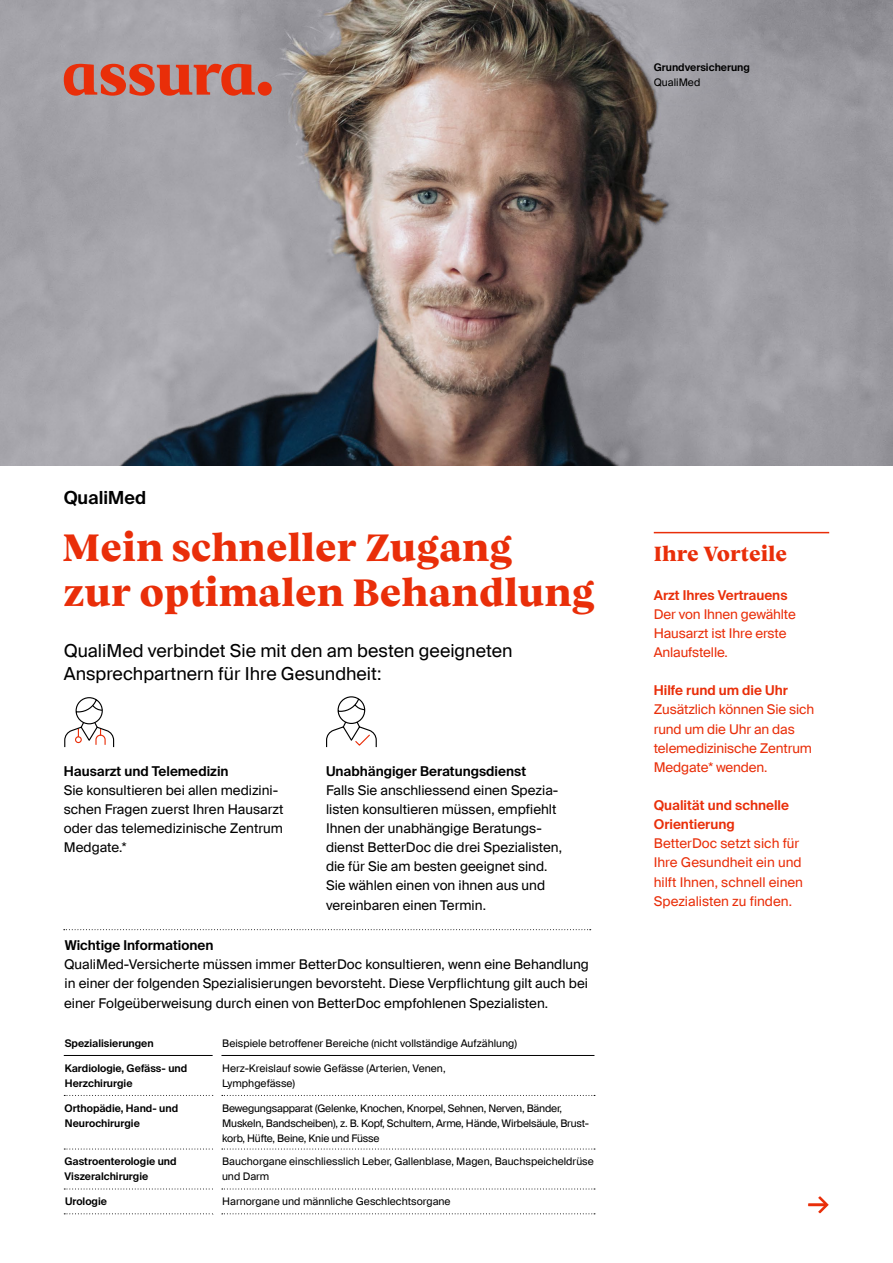
<style>
.page{position:relative;width:893px;height:1263px;background:#fff}
.page>*{position:absolute;margin:0;border:0;box-sizing:border-box;transform-origin:0 0}
.t1{font:800 39px/45px "Vesterbro";color:#e92e09}
.t2{font:27px "Suisse Intl";color:#e92e09}
.t3{font:800 21px "Vesterbro";color:#e92e09}
.t4{font:18px/23.4px "Suisse Intl";color:#000}
.t5{font:600 18px "Suisse Intl";color:#000}
.t6{font:13.5px/19.2px "Suisse Intl";color:#000}
.t7{font:13.5px/19.2px "Suisse Intl";letter-spacing:-.01em;color:#e92e09}
.t8{font:600 13.5px "Suisse Intl";color:#000}
.t9{font:600 13.5px/19.2px "Suisse Intl";color:#e92e09}
.t10{font:10.5px/15px "Suisse Intl";color:#000}
.t11{font:10.5px/15px "Suisse Intl";letter-spacing:-.02em;color:#000}
.t12{font:600 10.5px/15px "Suisse Intl";color:#000}
</style>
<div class="page">
<img style="left:0;top:0;width:893px;height:466px">
<svg style="left:619px;top:26px;width:165px;height:98px;background:#928f93"></svg>
<hr style="left:654px;top:532px;width:175px;height:1px;background:#e92e09">
<svg style="left:64px;top:697px;width:51px;height:51px"></svg>
<svg style="left:326px;top:696px;width:51px;height:51px"></svg>
<svg style="left:64px;top:1095px;width:149px;height:1px"></svg>
<svg style="left:222px;top:1095px;width:373px;height:1px"></svg>
<hr style="left:64px;top:1055px;width:149px;height:1px;background:#000">
<hr style="left:221px;top:1055px;width:373px;height:1px;background:#000">
<svg style="left:64px;top:1148px;width:149px;height:1px"></svg>
<svg style="left:222px;top:1148px;width:373px;height:1px"></svg>
<svg style="left:64px;top:1188px;width:149px;height:1px"></svg>
<svg style="left:222px;top:1188px;width:373px;height:1px"></svg>
<svg style="left:64px;top:1213px;width:149px;height:1px"></svg>
<svg style="left:222px;top:1213px;width:373px;height:1px"></svg>
<svg style="left:64px;top:929px;width:527px;height:1px"></svg>
<svg style="left:64px;top:64px;width:208px;height:32px;background:#c96555"></svg>
<p class="t12" style="left:654px;top:60px;width:98px">Grundversicherung</p>
<p class="t10" style="left:654px;top:75px;width:48px">QualiMed</p>
<h3 class="t5" style="left:64px;top:487px;width:84px">QualiMed</h3>
<h1 class="t1" style="left:63px;top:524px;width:533px">Mein schneller Zugang<br>zur optimalen Behandlung</h1>
<h3 class="t4" style="left:64px;top:639px;width:450px">QualiMed verbindet Sie mit den am besten geeigneten<br>Ansprechpartnern für Ihre Gesundheit:</h3>
<p class="t8" style="left:64px;top:763px;width:166px">Hausarzt und Telemedizin</p>
<p class="t6" style="left:64px;top:780px;width:221px">Sie konsultieren bei allen medizini&shy;schen Fragen zuerst Ihren Hausarzt oder das telemedizinische Zentrum<br>Medgate.*</p>
<p class="t8" style="left:326px;top:763px;width:202px">Unabhängiger Beratungsdienst</p>
<p class="t6" style="left:326px;top:780px;width:238px">Falls Sie anschliessend einen Spezia&shy;listen konsultieren müssen, empfiehlt Ihnen der unabhängige Beratungs&shy;dienst BetterDoc die drei Spezialisten, die für Sie am besten geeignet sind.<br>Sie wählen einen von ihnen aus und vereinbaren einen Termin.</p>
<p class="t8" style="left:65px;top:937px;width:150px">Wichtige Informationen</p>
<p class="t6" style="left:64px;top:955px;width:526px;text-align:justify">QualiMed-Versicherte müssen immer BetterDoc konsultieren, wenn eine Behandlung in einer der folgenden Spezialisierungen bevorsteht. Diese Verpflichtung gilt auch bei einer Folgeüberweisung durch einen von BetterDoc empfohlenen Spezialisten.</p>
<p class="t12" style="left:65px;top:1036px;width:91px">Spezialisierungen</p>
<p class="t10" style="left:222px;top:1036px;width:296px">Beispiele betroffener Bereiche (nicht vollständige Aufzählung)</p>
<p class="t12" style="left:65px;top:1060px;width:124px">Kardiologie, Gefäss- und<br>Herzchirurgie</p>
<p class="t10" style="left:222px;top:1060px;width:225px">Herz-Kreislauf sowie Gefässe (Arterien, Venen,<br>Lymphgefässe)</p>
<p class="t12" style="left:65px;top:1100px;width:115px">Orthopädie, Hand- und<br>Neurochirurgie</p>
<p class="t11" style="left:222px;top:1100px;width:368px">Bewegungsapparat (Gelenke, Knochen, Knorpel, Sehnen, Nerven, Bänder,<br>Muskeln, Bandscheiben), z. B. Kopf, Schultern, Arme, Hände, Wirbelsäule, Brust&shy;korb, Hüfte, Beine, Knie und Füsse</p>
<p class="t12" style="left:65px;top:1154px;width:114px">Gastroenterologie und<br>Viszeralchirurgie</p>
<p class="t10" style="left:222px;top:1154px;width:373px">Bauchorgane einschliesslich Leber, Gallenblase, Magen, Bauchspeicheldrüse und Darm</p>
<p class="t12" style="left:65px;top:1194px;width:44px">Urologie</p>
<p class="t10" style="left:222px;top:1194px;width:230px">Harnorgane und männliche Geschlechtsorgane</p>
<h3 class="t3" style="left:654px;top:538px;width:135px">Ihre Vorteile</h3>
<p class="t9" style="left:654px;top:585px;width:135px">Arzt Ihres Vertrauens</p>
<p class="t7" style="left:654px;top:604px;width:144px">Der von Ihnen gewählte<br>Hausarzt ist Ihre erste<br>Anlaufstelle.</p>
<p class="t9" style="left:654px;top:681px;width:136px">Hilfe rund um die Uhr</p>
<p class="t7" style="left:654px;top:700px;width:162px">Zusätzlich können Sie sich rund um die Uhr an das telemedizinische Zentrum<br>Medgate* wenden.</p>
<p class="t9" style="left:654px;top:796px;width:137px">Qualität und schnelle<br>Orientierung</p>
<p class="t7" style="left:654px;top:834px;width:151px">BetterDoc setzt sich für<br>Ihre Gesundheit ein und hilft Ihnen, schnell einen<br>Spezialisten zu finden.</p>
<h2 class="t2" style="left:808px;top:1187px;width:23px">→</h2>
</div>
